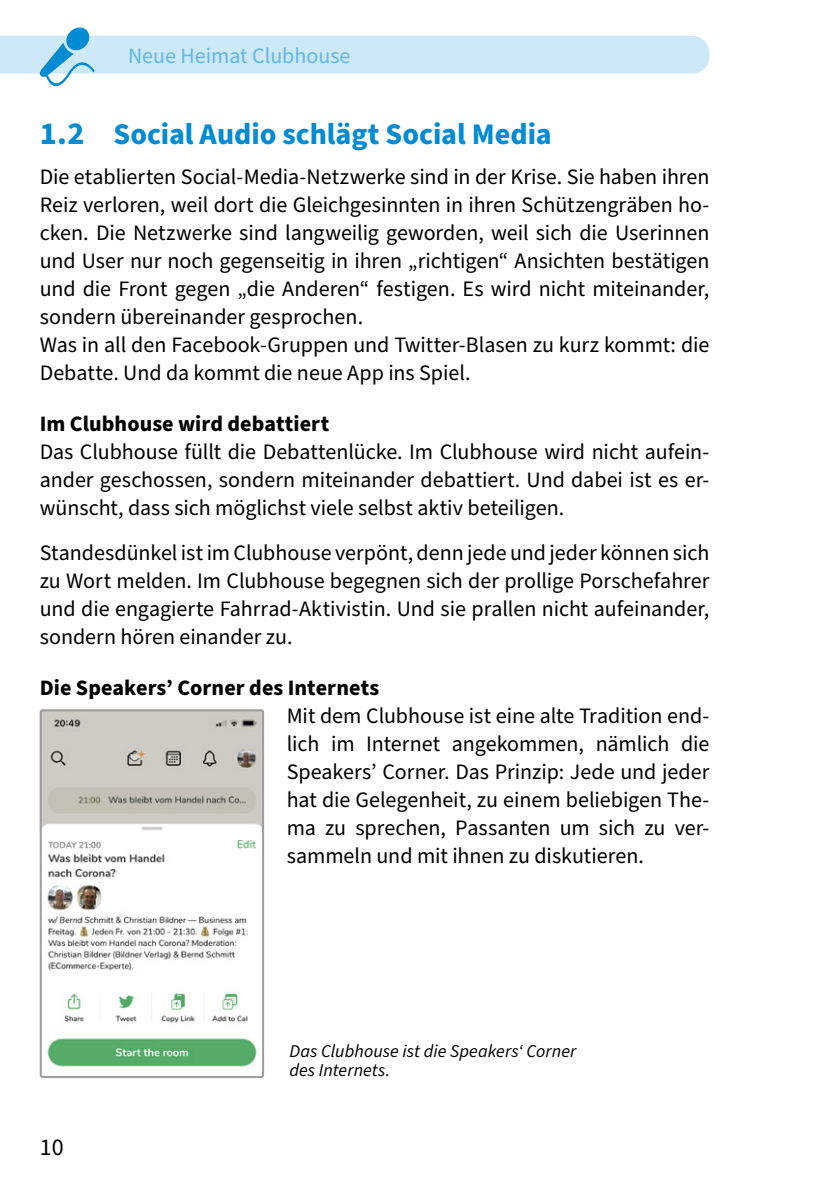
<style>
.page{position:relative;width:840px;height:1191px;background:#fff}
.page>*{position:absolute;margin:0;border:0;box-sizing:border-box;transform-origin:0 0}
.t1{font:700 30px "Source Sans Pro";color:#008bd2}
.t2{font:24px "Source Sans Pro";color:#000}
.Grundtext{font:22px/28px "Source Sans Pro";letter-spacing:-.005em;color:#000;text-align:justify}
.Überschrift_4{font:700 22px "Source Sans Pro";letter-spacing:.005em;color:#000}
.t3{font:22px "Source Sans Pro";color:#64b6e7}
.Bildunterschrift{font:italic 18px/19.8px "Source Sans Pro";letter-spacing:.005em;color:#000}
.s1{font-size:32px}
</style>
<div class="page">
<svg style="left:0;top:27px;width:709px;height:60px"></svg>
<img style="left:40px;top:712px;width:221px;height:366px">
<div style="left:40px;top:709px;width:224px;height:369px;border:2px solid #9d9d9c;border-radius:2px"></div>
<p class="t3" style="left:128px;top:41px;width:224px">Neue Heimat Clubhouse</p>
<p class="t1" style="left:40px;top:114px;width:513px"><span class="s1">1.2</span> Social Audio schlägt Social Media</p>
<p class="Grundtext" style="left:40px;top:163px;width:671px">Die etablierten Social-Media-Netzwerke sind in der Krise. Sie haben ihren Reiz verloren, weil dort die Gleichgesinnten in ihren Schützengräben ho&shy;cken. Die Netzwerke sind langweilig geworden, weil sich die Userinnen und User nur noch gegenseitig in ihren „richtigen“ Ansichten bestätigen und die Front gegen „die Anderen“ festigen. Es wird nicht miteinander, sondern übereinander gesprochen.</p>
<p class="Grundtext" style="left:40px;top:331px;width:670px">Was in all den Facebook-Gruppen und Twitter-Blasen zu kurz kommt: die<br>Debatte. Und da kommt die neue App ins Spiel.</p>
<p class="Überschrift_4" style="left:40px;top:408px;width:291px">Im Clubhouse wird debattiert</p>
<p class="Grundtext" style="left:40px;top:438px;width:670px">Das Clubhouse füllt die Debattenlücke. Im Clubhouse wird nicht aufein&shy;ander geschossen, sondern miteinander debattiert. Und dabei ist es er&shy;wünscht, dass sich möglichst viele selbst aktiv beteiligen.</p>
<p class="Grundtext" style="left:40px;top:539px;width:670px">Standesdünkel ist im Clubhouse verpönt, denn jede und jeder können sich zu Wort melden. Im Clubhouse begegnen sich der prollige Porschefahrer und die engagierte Fahrrad-Aktivistin. Und sie prallen nicht aufeinander, sondern hören einander zu.</p>
<p class="Überschrift_4" style="left:40px;top:672px;width:341px">Die Speakers’ Corner des Internets</p>
<p class="Grundtext" style="left:286px;top:702px;width:424px">Mit dem Clubhouse ist eine alte Tradition end&shy;lich im Internet angekommen, nämlich die Speakers’ Corner. Das Prinzip: Jede und jeder hat die Gelegenheit, zu einem beliebigen The&shy;ma zu sprechen, Passanten um sich zu ver&shy;sammeln und mit ihnen zu diskutieren.</p>
<p class="t2" style="left:40px;top:1131px;width:25px">10</p>
<p class="Bildunterschrift" style="left:289px;top:1041px;width:288px">Das Clubhouse ist die Speakers‘ Corner des Internets.</p>
</div>
